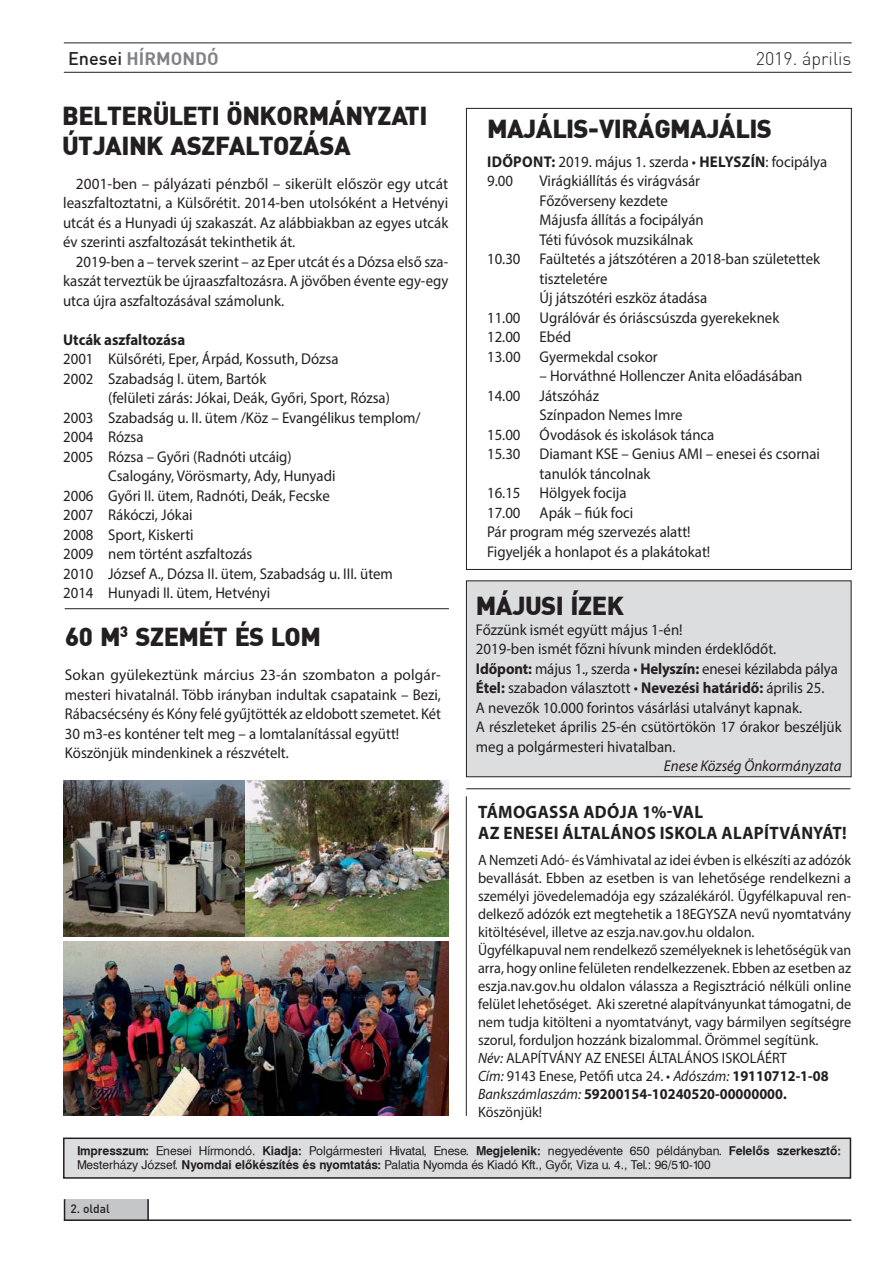
<style>
.page{position:relative;width:893px;height:1263px;background:#fff}
.page>*{position:absolute;margin:0;border:0;box-sizing:border-box;transform-origin:0 0}
.t1{font:25.5px/30.6px "DIN Blk PFL";color:#231f20}
.t2{font:700 18px/21.6px "Myriad Pro";letter-spacing:.02em;color:#231f20;scale:.95 1}
.t3{font:18px "Din CE Bol H";color:#808285}
.t4{font:18px "Din CE Lig H";color:#231f20}
.t5{font:15.6px/19.5px "Myriad Pro";color:#231f20;scale:.95 1}
.t6{font:15.6px/19.5px "Myriad Pro";color:#231f20}
.t7{font:italic 15.6px "Myriad Pro";color:#231f20;scale:.95 1}
.t8{font:700 15.6px "Myriad Pro";color:#231f20;scale:.95 1}
.t9{font:15px/18px "Myriad Pro";color:#231f20;scale:.94 1}
.t10{font:12px/14.4px "Swiss 721 PFL";color:#231f20}
.t11{font:12px "Din CE Med H";color:#231f20}
.s1{font-family:"Din CE Med H";color:#231f20}
.s2{font-weight:700}
.s3{font-style:italic}
</style>
<div class="page">
<hr style="left:64px;top:72px;width:788px;height:1px;background:#231f20">
<hr style="left:64px;top:43px;width:788px;height:1px;background:#231f20">
<div style="left:64px;top:1199px;width:85px;height:21px;background:#c5c6c8"></div>
<hr style="left:147px;top:1199px;width:2px;height:21px;background:#231f20">
<svg style="left:64px;top:1199px;width:1px;height:20px"></svg>
<hr style="left:64px;top:1219px;width:787px;height:2px;background:#231f20">
<div style="left:466px;top:581px;width:385px;height:196px;background:#dcddde"></div>
<div style="left:466px;top:580px;width:385px;height:197px;border:1px solid #231f20"></div>
<div style="left:64px;top:1138px;width:786px;height:40px;background:#dcddde"></div>
<div style="left:63px;top:1137px;width:788px;height:42px;border:2px solid #231f20"></div>
<hr style="left:65px;top:608px;width:384px;height:1px;background:#231f20">
<hr style="left:466px;top:788px;width:384px;height:1px;background:#231f20">
<hr style="left:466px;top:796px;width:1px;height:320px;background:#231f20">
<img style="left:64px;top:942px;width:384px;height:174px">
<img style="left:64px;top:781px;width:385px;height:155px">
<p class="t3" style="left:68px;top:47px;width:152px"><span class="s1">Enesei</span> HÍRMONDÓ</p>
<p class="t4" style="left:756px;top:48px;width:97px">2019. április</p>
<h1 class="t1" style="left:62px;top:102px;width:366px">BELTERÜLETI ÖNKORMÁNYZATI<br>ÚTJAINK ASZFALTOZÁSA</h1>
<h1 class="t1" style="left:487px;top:116px;width:286px">MAJÁLIS-VIRÁGMAJÁLIS</h1>
<p class="t5" style="left:487px;top:154px;width:360px"><span class="s2">IDŐPONT:</span> 2019. május 1. szerda • <span class="s2">HELYSZÍN</span>: focipálya<br>9.00</p>
<p class="t5" style="left:540px;top:173px;width:170px">Virágkiállítás és virágvásár</p>
<p class="t5" style="left:540px;top:193px;width:137px">Főzőverseny kezdete</p>
<p class="t5" style="left:540px;top:212px;width:174px">Májusfa állítás a focipályán</p>
<p class="t5" style="left:540px;top:232px;width:163px">Téti fúvósok muzsikálnak</p>
<p class="t5" style="left:487px;top:251px;width:352px">10.30 Faültetés a játszótéren a 2018-ban születettek</p>
<p class="t5" style="left:540px;top:271px;width:73px">tiszteletére</p>
<p class="t5" style="left:540px;top:290px;width:178px">Új játszótéri eszköz átadása</p>
<p class="t5" style="left:487px;top:310px;width:309px">11.00 Ugrálóvár és óriáscsúszda gyerekeknek</p>
<p class="t5" style="left:487px;top:329px;width:90px">12.00 Ebéd</p>
<p class="t5" style="left:487px;top:349px;width:181px">13.00 Gyermekdal csokor</p>
<p class="t5" style="left:540px;top:368px;width:278px">– Horváthné Hollenczer Anita előadásában</p>
<p class="t5" style="left:487px;top:388px;width:119px">14.00 Játszóház</p>
<p class="t5" style="left:540px;top:407px;width:152px">Színpadon Nemes Imre</p>
<p class="t5" style="left:487px;top:427px;width:241px">15.00 Óvodások és iskolások tánca</p>
<p class="t5" style="left:487px;top:446px;width:352px">15.30 Diamant KSE – Genius AMI – enesei és csornai</p>
<p class="t5" style="left:540px;top:466px;width:118px">tanulók táncolnak</p>
<p class="t5" style="left:487px;top:485px;width:148px">16.15 Hölgyek focija</p>
<p class="t5" style="left:487px;top:505px;width:155px">17.00 Apák – fiúk foci</p>
<p class="t5" style="left:487px;top:524px;width:216px">Pár program még szervezés alatt!</p>
<p class="t5" style="left:487px;top:544px;width:237px">Figyeljék a honlapot és a plakátokat!</p>
<p class="t6" style="left:63px;top:175px;width:387px;text-align:justify;text-indent:13px">2001-ben – pályázati pénzből – sikerült először egy utcát leaszfaltoztatni, a Külsőrétit. 2014-ben utolsóként a Hetvényi utcát és a Hunyadi új szakaszát. Az alábbiakban az egyes utcák év szerinti aszfaltozását tekinthetik át.</p>
<p class="t5" style="left:63px;top:253px;width:407px;text-align:justify;text-indent:13px">2019-ben a – tervek szerint – az Eper utcát és a Dózsa első sza&shy;kaszát terveztük be újraaszfaltozásra. A jövőben évente egy-egy utca újra aszfaltozásával számolunk.</p>
<p class="t8" style="left:63px;top:333px;width:130px">Utcák aszfaltozása</p>
<p class="t5" style="left:63px;top:351px;width:291px">2001 Külsőréti, Eper, Árpád, Kossuth, Dózsa<br>2002 Szabadság I. ütem, Bartók</p>
<p class="t5" style="left:108px;top:390px;width:298px">(felületi zárás: Jókai, Deák, Győri, Sport, Rózsa)</p>
<p class="t5" style="left:63px;top:409px;width:378px">2003 Szabadság u. II. ütem /Köz – Evangélikus templom/</p>
<p class="t5" style="left:63px;top:429px;width:86px">2004 Rózsa</p>
<p class="t5" style="left:63px;top:448px;width:242px">2005 Rózsa – Győri (Radnóti utcáig)</p>
<p class="t5" style="left:108px;top:468px;width:241px">Csalogány, Vörösmarty, Ady, Hunyadi</p>
<p class="t5" style="left:63px;top:487px;width:282px">2006 Győri II. ütem, Radnóti, Deák, Fecske</p>
<p class="t5" style="left:63px;top:507px;width:138px">2007 Rákóczi, Jókai</p>
<p class="t5" style="left:63px;top:526px;width:139px">2008 Sport, Kiskerti</p>
<p class="t5" style="left:63px;top:546px;width:201px">2009 nem történt aszfaltozás</p>
<p class="t5" style="left:63px;top:565px;width:349px">2010 József A., Dózsa II. ütem, Szabadság u. III. ütem</p>
<p class="t5" style="left:63px;top:585px;width:220px">2014 Hunyadi II. ütem, Hetvényi</p>
<h1 class="t1" style="left:476px;top:593px;width:149px">MÁJUSI ÍZEK</h1>
<p class="t5" style="left:476px;top:621px;width:386px">Főzzünk ismét együtt május 1-én!<br>2019-ben ismét főzni hívunk minden érdeklődőt.<br><span class="s2">Időpont:</span> május 1., szerda • <span class="s2">Helyszín:</span> enesei kézilabda pálya <span class="s2">Étel:</span> szabadon választott • <span class="s2">Nevezési határidő:</span> április 25.<br>A nevezők 10.000 forintos vásárlási utalványt kapnak.<br>A részleteket április 25-én csütörtökön 17 órakor beszéljük meg a polgármesteri hivatalban.</p>
<p class="t7" style="left:664px;top:760px;width:189px">Enese Község Önkormányzata</p>
<h1 class="t1" style="left:65px;top:624px;width:257px">60 M<sup>3</sup> SZEMÉT ÉS LOM</h1>
<p class="t6" style="left:65px;top:667px;width:378px">Sokan gyülekeztünk március 23-án szombaton a polgár&shy;mesteri hivatalnál. Több irányban indultak csapataink – Bezi, Rábacsécsény és Kóny felé gyűjtötték az eldobott szemetet. Két 30 m3-es konténer telt meg – a lomtalanítással együtt!<br>Köszönjük mindenkinek a részvételt.</p>
<p class="t2" style="left:478px;top:802px;width:389px">TÁMOGASSA ADÓJA 1%-VAL<br>AZ ENESEI ÁLTALÁNOS ISKOLA ALAPÍTVÁNYÁT!</p>
<p class="t9" style="left:478px;top:852px;width:399px">A Nemzeti Adó- és Vámhivatal az idei évben is elkészíti az adózók bevallását. Ebben az esetben is van lehetősége rendelkezni a személyi jövedelemadója egy százalékáról. Ügyfélkapuval ren&shy;delkező adózók ezt megtehetik a 18EGYSZA nevű nyomtatvány kitöltésével, illetve az eszja.nav.gov.hu oldalon.<br>Ügyfélkapuval nem rendelkező személyeknek is lehetőségük van arra, hogy online felületen rendelkezzenek. Ebben az esetben az eszja.nav.gov.hu oldalon válassza a Regisztráció nélküli online felület lehetőséget. Aki szeretné alapítványunkat támogatni, de nem tudja kitölteni a nyomtatványt, vagy bármilyen segítségre szorul, forduljon hozzánk bizalommal. Örömmel segítünk.<br><span class="s3">Név:</span> ALAPÍTVÁNY AZ ENESEI ÁLTALÁNOS ISKOLÁÉRT<br><span class="s3">Cím:</span> 9143 Enese, Petőfi utca 24. • <span class="s3">Adószám:</span> <span class="s2">19110712-1-08<br></span><span class="s3">Bankszámlaszám:</span> <span class="s2">59200154-10240520-00000000.<br></span>Köszönjük!</p>
<p class="t10" style="left:77px;top:1143px;width:765px"><span class="s2">Impresszum:</span> Enesei Hírmondó. <span class="s2">Kiadja:</span> Polgármesteri Hivatal, Enese. <span class="s2">Megjelenik:</span> negyedévente 650 példányban. <span class="s2">Felelôs szerkesztô:<br></span>Mesterházy József. <span class="s2">Nyomdai elôkészítés és nyomtatás:</span> Palatia Nyomda és Kiadó Kft., Gyôr, Viza u. 4., Tel.: 96/510-100</p>
<p class="t11" style="left:70px;top:1201px;width:41px">2. oldal</p>
</div>
